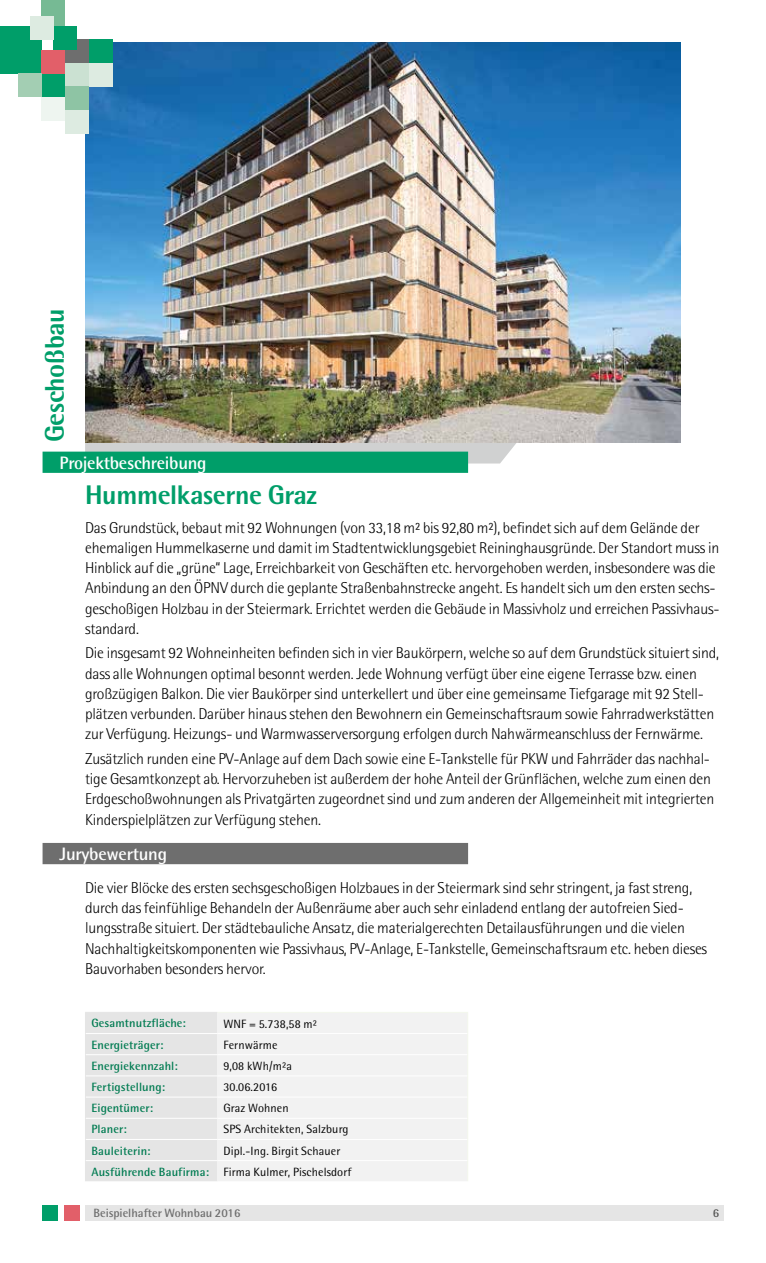
<style>
.page{position:relative;width:766px;height:1263px;background:#fff}
.page>*{position:absolute;margin:0;border:0;box-sizing:border-box;transform-origin:0 0}
.t1{font:800 27px "Rotis Semi Sans";letter-spacing:-.015em;color:#009e69}
.t2{font:700 18px "Rotis Semi Sans";letter-spacing:-.015em;color:#fff}
.t3{font:300 15.75px/20.2px "Rotis Semi Sans";letter-spacing:-.01em;color:#000}
.t4{font:12px/21.1px "Rotis Semi Sans";letter-spacing:.01em;color:#000}
.t5{font:700 12px "Rotis Semi Sans";letter-spacing:.01em;color:#007b51}
.t6{font:700 12px "Rotis Semi Sans";color:#6e6e6e}
.t7{font:700 12px "Rotis Semi Sans";color:#565655}
.s1{font-weight:700;color:#007b51}
</style>
<div class="page">
<svg style="left:85px;top:442px;width:432px;height:21px;background:#c7ccca"></svg>
<div style="left:85px;top:1205px;width:638px;height:15px;background:#e5e5e5"></div>
<div style="left:43px;top:1205px;width:15px;height:15px;background:#009e69"></div>
<div style="left:64px;top:1205px;width:16px;height:15px;background:#e25f69"></div>
<div style="left:217px;top:1013px;width:250px;height:168px;background:#f2f2f2"></div>
<div style="left:85px;top:1013px;width:132px;height:168px;background:#e5e5e5"></div>
<hr style="left:85px;top:1012px;width:132px;height:1px;background:#e5e5e5">
<hr style="left:86px;top:1033px;width:131px;height:1px;background:#fff">
<hr style="left:86px;top:1054px;width:131px;height:1px;background:#fff">
<hr style="left:86px;top:1075px;width:131px;height:1px;background:#fff">
<hr style="left:86px;top:1097px;width:131px;height:1px;background:#fff">
<hr style="left:86px;top:1118px;width:131px;height:1px;background:#fff">
<hr style="left:86px;top:1139px;width:131px;height:1px;background:#fff">
<hr style="left:86px;top:1160px;width:131px;height:1px;background:#fff">
<hr style="left:217px;top:1012px;width:251px;height:1px;background:#f4f8ed">
<svg style="left:467px;top:1013px;width:1px;height:168px"></svg>
<hr style="left:217px;top:1033px;width:250px;height:1px;background:#fff">
<hr style="left:217px;top:1054px;width:250px;height:1px;background:#fff">
<hr style="left:217px;top:1075px;width:250px;height:1px;background:#fff">
<hr style="left:217px;top:1097px;width:250px;height:1px;background:#fff">
<hr style="left:217px;top:1118px;width:250px;height:1px;background:#fff">
<hr style="left:217px;top:1139px;width:250px;height:1px;background:#fff">
<hr style="left:217px;top:1160px;width:250px;height:1px;background:#fff">
<img style="left:85px;top:43px;width:595px;height:399px">
<div style="left:43px;top:452px;width:425px;height:21px;background:#009e69"></div>
<div style="left:43px;top:843px;width:425px;height:21px;background:#6e6e6e"></div>
<div style="left:41px;top:0;width:24px;height:26px;background:#76ba94"></div>
<div style="left:65px;top:39px;width:24px;height:24px;background:#6e6e6e"></div>
<div style="left:0;top:26px;width:41px;height:48px;background:#009e69"></div>
<div style="left:41px;top:74px;width:24px;height:23px;background:#009e69"></div>
<div style="left:41px;top:50px;width:24px;height:24px;background:#e25f69"></div>
<div style="left:65px;top:63px;width:24px;height:23px;background:#cbe1d2"></div>
<div style="left:65px;top:86px;width:24px;height:24px;background:#8ec4a4"></div>
<div style="left:41px;top:97px;width:24px;height:24px;background:#eef5f0"></div>
<div style="left:53px;top:26px;width:24px;height:24px;background:#009e69"></div>
<div style="left:30px;top:16px;width:23px;height:23px;background:#ddebe1"></div>
<div style="left:89px;top:39px;width:23px;height:24px;background:#009e69"></div>
<div style="left:18px;top:74px;width:23px;height:23px;background:#a3ceb3"></div>
<div style="left:65px;top:110px;width:24px;height:24px;background:#ddebe1"></div>
<div style="left:89px;top:63px;width:23px;height:23px;background:#ddebe1"></div>
<h1 class="t1" style="left:38px;top:442px;width:136px;rotate:-90deg">Geschoßbau</h1>
<p class="t2" style="left:60px;top:451px;width:148px">Projektbeschreibung</p>
<h1 class="t1" style="left:85px;top:478px;width:233px">Hummelkaserne Graz</h1>
<p class="t3" style="left:85px;top:517px;width:635px">Das Grundstück, bebaut mit 92 Wohnungen (von 33,18 m² bis 92,80 m²), befindet sich auf dem Gelände der ehemaligen Hummelkaserne und damit im Stadtentwicklungsgebiet Reininghausgründe. Der Standort muss in Hinblick auf die „grüne“ Lage, Erreichbarkeit von Geschäften etc. hervorgehoben werden, insbesondere was die Anbindung an den ÖPNV durch die geplante Straßenbahnstrecke angeht. Es handelt sich um den ersten sechs&shy;geschoßigen Holzbau in der Steiermark. Errichtet werden die Gebäude in Massivholz und erreichen Passivhaus&shy;standard.</p>
<p class="t3" style="left:85px;top:643px;width:635px">Die insgesamt 92 Wohneinheiten befinden sich in vier Baukörpern, welche so auf dem Grundstück situiert sind, dass alle Wohnungen optimal besonnt werden. Jede Wohnung verfügt über eine eigene Terrasse bzw. einen großzügigen Balkon. Die vier Baukörper sind unterkellert und über eine gemeinsame Tiefgarage mit 92 Stell&shy;plätzen verbunden. Darüber hinaus stehen den Bewohnern ein Gemeinschaftsraum sowie Fahrradwerkstätten zur Verfügung. Heizungs- und Warmwasserversorgung erfolgen durch Nahwärmeanschluss der Fernwärme.</p>
<p class="t3" style="left:85px;top:748px;width:630px">Zusätzlich runden eine PV-Anlage auf dem Dach sowie eine E-Tankstelle für PKW und Fahrräder das nachhal&shy;tige Gesamtkonzept ab. Hervorzuheben ist außerdem der hohe Anteil der Grünflächen, welche zum einen den Erdgeschoßwohnungen als Privatgärten zugeordnet sind und zum anderen der Allgemeinheit mit integrierten Kinderspielplätzen zur Verfügung stehen.</p>
<p class="t2" style="left:60px;top:843px;width:109px">Jurybewertung</p>
<p class="t3" style="left:85px;top:877px;width:623px">Die vier Blöcke des ersten sechsgeschoßigen Holzbaues in der Steiermark sind sehr stringent, ja fast streng, durch das feinfühlige Behandeln der Außenräume aber auch sehr einladend entlang der autofreien Sied&shy;lungsstraße situiert. Der städtebauliche Ansatz, die materialgerechten Detailausführungen und die vielen Nachhaltigkeitskomponenten wie Passivhaus, PV-Anlage, E-Tankstelle, Gemeinschaftsraum etc. heben dieses Bauvorhaben besonders hervor.</p>
<p class="t5" style="left:91px;top:1016px;width:96px">Gesamtnutzfläche:</p>
<p class="t4" style="left:223px;top:1013px;width:95px">WNF = 5.738,58 m²</p>
<p class="t5" style="left:91px;top:1037px;width:73px">Energieträger:</p>
<p class="t4" style="left:223px;top:1034px;width:56px">Fernwärme</p>
<p class="t5" style="left:91px;top:1058px;width:88px">Energiekennzahl:</p>
<p class="t4" style="left:223px;top:1055px;width:70px">9,08 kWh/m²a</p>
<p class="t5" style="left:91px;top:1079px;width:75px">Fertigstellung:</p>
<p class="t4" style="left:223px;top:1076px;width:55px">30.06.2016</p>
<p class="t5" style="left:91px;top:1101px;width:63px">Eigentümer:</p>
<p class="t4" style="left:223px;top:1097px;width:67px">Graz Wohnen</p>
<p class="t5" style="left:91px;top:1122px;width:37px">Planer:</p>
<p class="t4" style="left:223px;top:1119px;width:127px">SPS Architekten, Salzburg</p>
<p class="t5" style="left:91px;top:1143px;width:61px">Bauleiterin:</p>
<p class="t4" style="left:91px;top:1140px;width:262px;text-indent:132px">Dipl.-Ing. Birgit Schauer<br><span class="s1">Ausführende Baufirma:</span> Firma Kulmer, Pischelsdorf</p>
<p class="t6" style="left:94px;top:1205px;width:148px">Beispielhafter Wohnbau 2016</p>
<p class="t7" style="left:712px;top:1205px;width:8px">6</p>
</div>
